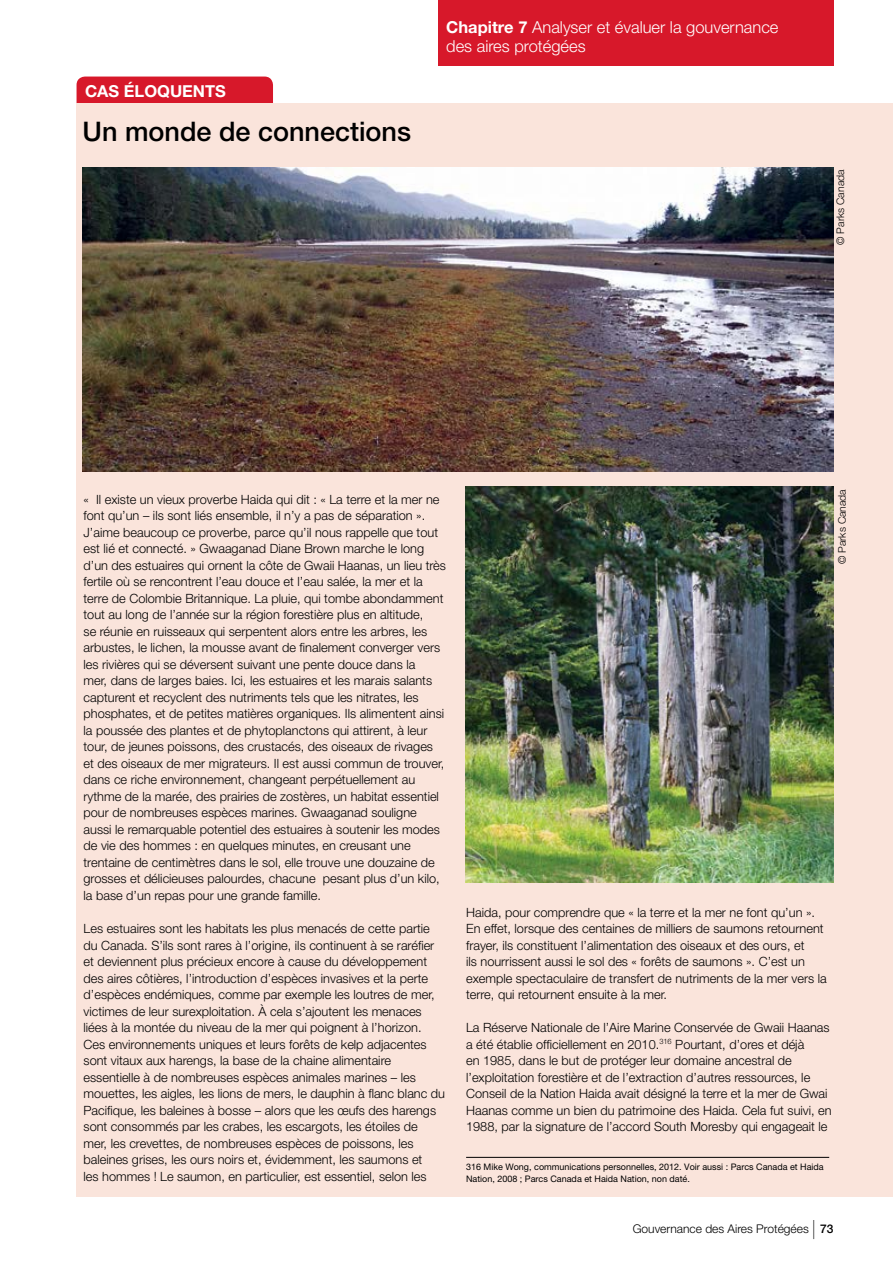
<style>
.page{position:relative;width:893px;height:1263px;background:#fff}
.page>*{position:absolute;margin:0;border:0;box-sizing:border-box;transform-origin:0 0}
.t1{font:500 27px "Helvetica Neue LT Pro";color:#000}
.t2{font:300 16.5px/19.5px "Helvetica Neue LT Pro";color:#fff}
.t3{font:700 16.5px "Helvetica Neue LT Pro";color:#fff}
.t4{font:300 12.75px/16.5px "Helvetica Neue LT Pro";color:#000}
.t5{font:300 12px "Helvetica Neue LT Pro";color:#000}
.t6{font:300 10.5px "Helvetica Neue LT Pro";color:#000}
.t7{font:9px/11.2px "Helvetica Neue LT Pro";color:#000}
.s1{font-weight:700}
.s2{font-weight:100;font-size:19.05px}
.s3{font-weight:500}
</style>
<div class="page">
<div style="left:438px;top:0;width:395px;height:66px;background:#d7182a"></div>
<div style="left:77px;top:77px;width:196px;height:70px;background:#d7182a;border-radius:9px"></div>
<div style="left:77px;top:104px;width:816px;height:1093px;background:#fae4db"></div>
<img style="left:83px;top:168px;width:750px;height:304px">
<img style="left:465px;top:487px;width:368px;height:396px">
<hr style="left:466px;top:1157px;width:363px;height:1px;background:#000">
<p class="t3" style="left:85px;top:81px;width:142px">CAS ÉLOQUENTS</p>
<h1 class="t1" style="left:83px;top:115px;width:330px">Un monde de connections</h1>
<p class="t2" style="left:446px;top:17px;width:334px"><span class="s1">Chapitre 7</span> Analyser et évaluer la gouvernance des aires protégées</p>
<p class="t6" style="left:834px;top:245px;width:77px;rotate:-90deg">© Parks Canada</p>
<p class="t4" style="left:84px;top:491px;width:364px">« Il existe un vieux proverbe Haida qui dit : « La terre et la mer ne font qu’un – ils sont liés ensemble, il n’y a pas de séparation ».<br>J’aime beaucoup ce proverbe, parce qu’il nous rappelle que tout est lié et connecté. » Gwaaganad Diane Brown marche le long d’un des estuaires qui ornent la côte de Gwaii Haanas, un lieu très fertile où se rencontrent l’eau douce et l’eau salée, la mer et la terre de Colombie Britannique. La pluie, qui tombe abondamment tout au long de l’année sur la région forestière plus en altitude,<br>se réunie en ruisseaux qui serpentent alors entre les arbres, les arbustes, le lichen, la mousse avant de finalement converger vers les rivières qui se déversent suivant une pente douce dans la<br>mer, dans de larges baies. Ici, les estuaires et les marais salants capturent et recyclent des nutriments tels que les nitrates, les phosphates, et de petites matières organiques. Ils alimentent ainsi la poussée des plantes et de phytoplanctons qui attirent, à leur tour, de jeunes poissons, des crustacés, des oiseaux de rivages et des oiseaux de mer migrateurs. Il est aussi commun de trouver, dans ce riche environnement, changeant perpétuellement au rythme de la marée, des prairies de zostères, un habitat essentiel pour de nombreuses espèces marines. Gwaaganad souligne aussi le remarquable potentiel des estuaires à soutenir les modes de vie des hommes : en quelques minutes, en creusant une trentaine de centimètres dans le sol, elle trouve une douzaine de grosses et délicieuses palourdes, chacune pesant plus d’un kilo, la base d’un repas pour une grande famille.</p>
<p class="t4" style="left:84px;top:920px;width:363px">Les estuaires sont les habitats les plus menacés de cette partie du Canada. S’ils sont rares à l’origine, ils continuent à se raréfier et deviennent plus précieux encore à cause du développement des aires côtières, l’introduction d’espèces invasives et la perte d’espèces endémiques, comme par exemple les loutres de mer, victimes de leur surexploitation. À cela s’ajoutent les menaces liées à la montée du niveau de la mer qui poignent à l’horizon.<br>Ces environnements uniques et leurs forêts de kelp adjacentes sont vitaux aux harengs, la base de la chaine alimentaire essentielle à de nombreuses espèces animales marines – les mouettes, les aigles, les lions de mers, le dauphin à flanc blanc du Pacifique, les baleines à bosse – alors que les œufs des harengs sont consommés par les crabes, les escargots, les étoiles de<br>mer, les crevettes, de nombreuses espèces de poissons, les baleines grises, les ours noirs et, évidemment, les saumons et<br>les hommes ! Le saumon, en particulier, est essentiel, selon les</p>
<p class="t6" style="left:835px;top:564px;width:77px;rotate:-90deg">© Parks Canada</p>
<p class="t4" style="left:466px;top:903px;width:362px">Haida, pour comprendre que « la terre et la mer ne font qu’un ».<br>En effet, lorsque des centaines de milliers de saumons retournent frayer, ils constituent l’alimentation des oiseaux et des ours, et<br>ils nourrissent aussi le sol des « forêts de saumons ». C’est un exemple spectaculaire de transfert de nutriments de la mer vers la terre, qui retournent ensuite à la mer.</p>
<p class="t4" style="left:466px;top:1019px;width:367px">La Réserve Nationale de l’Aire Marine Conservée de Gwaii Haanas a été établie officiellement en 2010.<sup>316</sup> Pourtant, d’ores et déjà<br>en 1985, dans le but de protéger leur domaine ancestral de l’exploitation forestière et de l’extraction d’autres ressources, le Conseil de la Nation Haida avait désigné la terre et la mer de Gwai Haanas comme un bien du patrimoine des Haida. Cela fut suivi, en 1988, par la signature de l’accord South Moresby qui engageait le</p>
<p class="t7" style="left:466px;top:1161px;width:359px">316 Mike Wong, communications personnelles, 2012. Voir aussi : Parcs Canada et Haida<br>Nation, 2008 ; Parcs Canada et Haida Nation, non daté.</p>
<p class="t5" style="left:633px;top:1222px;width:202px">Gouvernance des Aires Protégées <span class="s2">|</span> <span class="s3">73</span></p>
</div>
